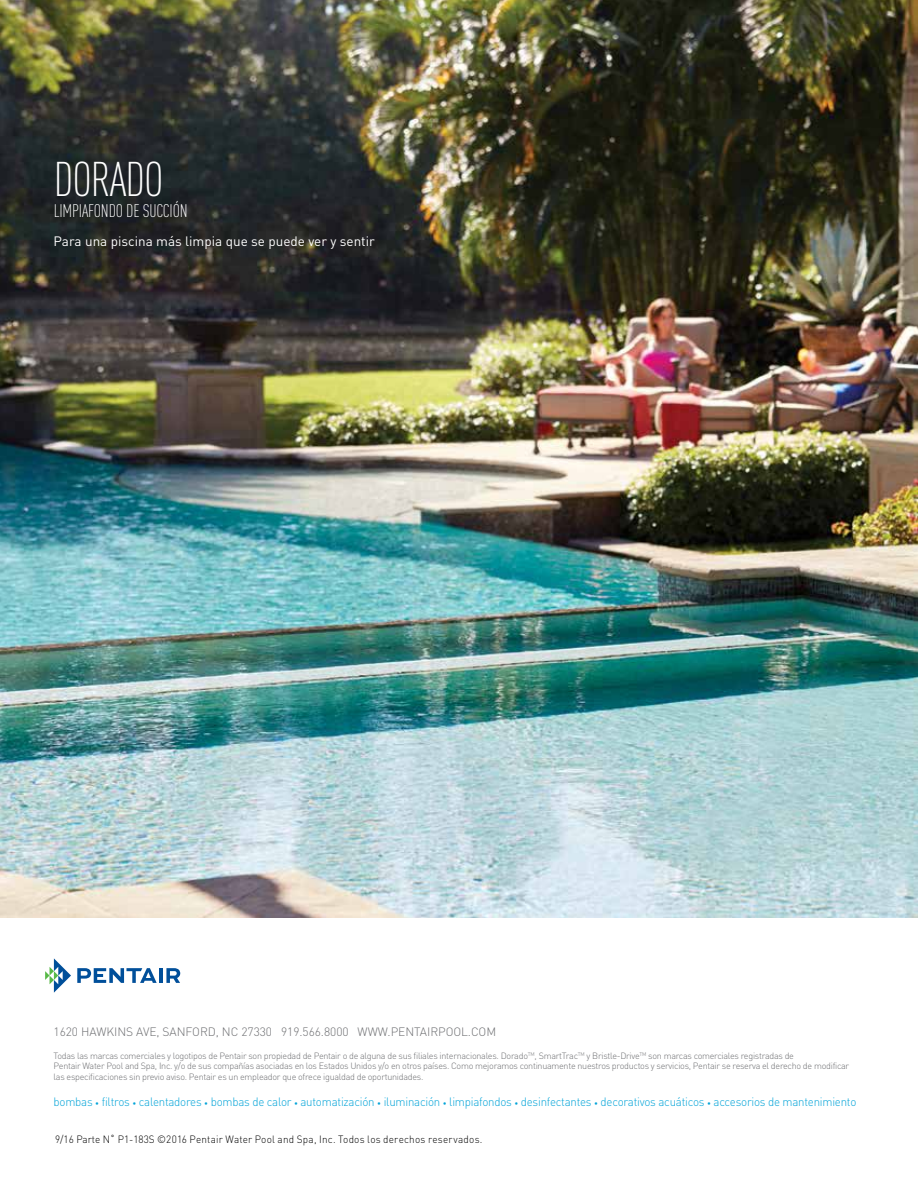
<style>
.page{position:relative;width:918px;height:1188px;background:#fff}
.page>*{position:absolute;margin:0;border:0;box-sizing:border-box;transform-origin:0 0}
.t1{font:300 condensed 48px "DIN Pro";letter-spacing:-.02em;color:#fff}
.t2{font:300 condensed 18px "DIN Pro";letter-spacing:-.01em;color:#fff}
.t3{font:13.5px "DIN Pro";color:#fff}
.t4{font:300 12px "DIN Pro";letter-spacing:-.02em;color:#00a3d8;scale:.96 1}
.t5{font:300 12px "DIN Pro";letter-spacing:-.005em;color:#6d6e71}
.t6{font:300 10.5px "DIN Pro";letter-spacing:.02em;color:#000;scale:.95 1}
.t7{font:300 9px/10.5px "DIN Pro";letter-spacing:-.03em;color:#6d6e71}
.s1{font-size:7.5px}
</style>
<div class="page">
<svg style="left:45px;top:958px;width:26px;height:35px"></svg>
<svg style="left:77px;top:968px;width:80px;height:15px"></svg>
<hr style="left:159px;top:968px;width:4px;height:15px;background:#004f9a">
<svg style="left:166px;top:968px;width:14px;height:15px"></svg>
<img style="left:0;top:0;width:918px;height:918px">
<h1 class="t1" style="left:54px;top:145px;width:111px">DORADO</h1>
<h2 class="t2" style="left:54px;top:198px;width:136px">LIMPIAFONDO DE SUCCIÓN</h2>
<h3 class="t3" style="left:54px;top:230px;width:323px">Para una piscina más limpia que se puede ver y sentir</h3>
<h3 class="t5" style="left:54px;top:1022px;width:444px">1620 HAWKINS AVE, SANFORD, NC 27330 919.566.8000 WWW.PENTAIRPOOL.COM</h3>
<p class="t7" style="left:54px;top:1049px;width:797px">Todas las marcas comerciales y logotipos de Pentair son propiedad de Pentair o de alguna de sus filiales internacionales. Dorado<sup>TM</sup>, SmartTrac<sup>TM</sup> y Bristle-Drive<sup>TM</sup> son marcas comerciales registradas de<br>Pentair Water Pool and Spa, Inc. y/o de sus compañías asociadas en los Estados Unidos y/o en otros países. Como mejoramos continuamente nuestros productos y servicios, Pentair se reserva el derecho de modificar las especificaciones sin previo aviso. Pentair es un empleador que ofrece igualdad de oportunidades.</p>
<h3 class="t4" style="left:54px;top:1093px;width:838px">bombas <span class="s1">•</span> filtros <span class="s1">•</span> calentadores <span class="s1">•</span> bombas de calor <span class="s1">•</span> automatización <span class="s1">•</span> iluminación <span class="s1">•</span> limpiafondos <span class="s1">•</span> desinfectantes <span class="s1">•</span> decorativos acuáticos <span class="s1">•</span> accesorios de mantenimiento</h3>
<p class="t6" style="left:55px;top:1131px;width:451px">9/16 Parte N˚ P1-183S ©2016 Pentair Water Pool and Spa, Inc. Todos los derechos reservados.</p>
</div>
